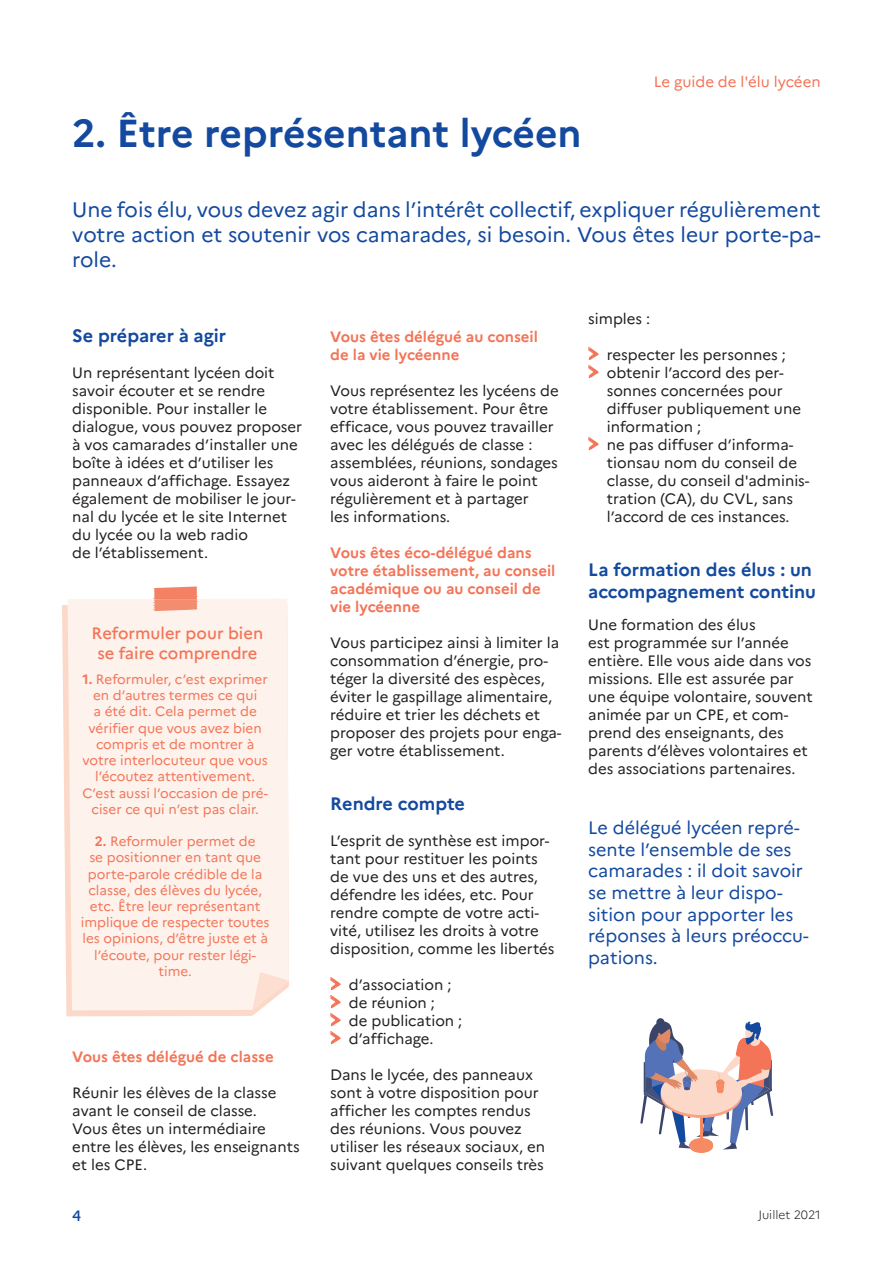
<style>
.page{position:relative;width:893px;height:1263px;background:#fff}
.page>*{position:absolute;margin:0;border:0;box-sizing:border-box;transform-origin:0 0}
.t1{font:700 39px "Marianne";color:#13499f}
.t2{font:21px/25.2px "Marianne";color:#13499f;text-align:justify}
.t3{font:18px/21.6px "Marianne";color:#13499f}
.t4{font:700 18px/21.6px "Marianne";color:#13499f}
.t5{font:500 16.5px/19.8px "Marianne";color:#f37457;text-align:center}
.t6{font:15px/18px "Marianne";color:#231f20}
.t7{font:700 15px/18px "Marianne";color:#f37457}
.t8{font:15px "Marianne";color:#f37457}
.t9{font:500 15px "Marianne";color:#13499f}
.t10{font:13.5px/16.2px "Marianne";color:#f37457;text-align:center}
.t11{font:300 12px "Marianne";color:#231f20}
.s1{font-weight:700}
</style>
<div class="page">
<svg style="left:330px;top:977px;width:11px;height:67px"></svg>
<svg style="left:588px;top:347px;width:11px;height:31px"></svg>
<svg style="left:588px;top:437px;width:11px;height:13px"></svg>
<svg style="left:62px;top:605px;width:198px;height:411px;fill:#fcd8c8"></svg>
<div style="left:68px;top:599px;width:221px;height:411px;background:#fdf2ec"></div>
<svg style="left:252px;top:972px;width:37px;height:38px"></svg>
<svg style="left:154px;top:586px;width:44px;height:25px"></svg>
<svg style="left:689px;top:1140px;width:24px;height:13px"></svg>
<div style="left:689px;top:1138px;width:24px;height:13px;background:#f68b63;border-radius:50%"></div>
<svg style="left:640px;top:1019px;width:133px;height:130px"></svg>
<h1 class="t1" style="left:72px;top:109px;width:511px">2. Être représentant lycéen</h1>
<p class="t8" style="left:654px;top:73px;width:169px">Le guide de l'élu lycéen</p>
<h2 class="t2" style="left:72px;top:197px;width:750px">Une fois élu, vous devez agir dans l’intérêt collectif, expliquer régulièrement votre action et soutenir vos camarades, si besoin. Vous êtes leur porte-pa&shy;role.</h2>
<p class="t4" style="left:72px;top:325px;width:155px">Se préparer à agir</p>
<p class="t6" style="left:72px;top:364px;width:231px">Un représentant lycéen doit savoir écouter et se rendre disponible. Pour installer le dialogue, vous pouvez proposer à vos camarades d’installer une boîte à idées et d’utiliser les panneaux d’affichage. Essayez également de mobiliser le jour&shy;nal du lycée et le site Internet du lycée ou la web radio<br>de l’établissement.</p>
<p class="t5" style="left:92px;top:623px;width:173px">Reformuler pour bien se faire comprendre</p>
<p class="t10" style="left:82px;top:671px;width:187px"><span class="s1">1.</span> Reformuler, c’est exprimer en d’autres termes ce qui<br>a été dit. Cela permet de vérifier que vous avez bien compris et de montrer à votre interlocuteur que vous l’écoutez attentivement.<br>C’est aussi l’occasion de pré&shy;ciser ce qui n’est pas clair.</p>
<p class="t10" style="left:81px;top:833px;width:190px"><span class="s1">2.</span> Reformuler permet de<br>se positionner en tant que porte-parole crédible de la classe, des élèves du lycée, etc. Être leur représentant implique de respecter toutes les opinions, d’être juste et à l’écoute, pour rester légi&shy;time.</p>
<p class="t7" style="left:72px;top:1048px;width:203px">Vous êtes délégué de classe</p>
<p class="t6" style="left:72px;top:1084px;width:229px">Réunir les élèves de la classe avant le conseil de classe.<br>Vous êtes un intermédiaire entre les élèves, les enseignants et les CPE.</p>
<p class="t7" style="left:330px;top:328px;width:209px">Vous êtes délégué au conseil de la vie lycéenne</p>
<p class="t6" style="left:330px;top:382px;width:230px">Vous représentez les lycéens de votre établissement. Pour être efficace, vous pouvez travailler avec les délégués de classe : assemblées, réunions, sondages vous aideront à faire le point régulièrement et à partager<br>les informations.</p>
<p class="t7" style="left:330px;top:544px;width:227px">Vous êtes éco-délégué dans votre établissement, au conseil académique ou au conseil de vie lycéenne</p>
<p class="t6" style="left:330px;top:634px;width:233px">Vous participez ainsi à limiter la consommation d’énergie, pro&shy;téger la diversité des espèces, éviter le gaspillage alimentaire, réduire et trier les déchets et proposer des projets pour enga&shy;ger votre établissement.</p>
<p class="t4" style="left:330px;top:793px;width:136px">Rendre compte</p>
<p class="t6" style="left:330px;top:832px;width:226px">L’esprit de synthèse est impor&shy;tant pour restituer les points de vue des uns et des autres, défendre les idées, etc. Pour rendre compte de votre acti&shy;vité, utilisez les droits à votre disposition, comme les libertés</p>
<p class="t6" style="left:349px;top:976px;width:115px">d’association ; de réunion ;<br>de publication ; d’affichage.</p>
<p class="t6" style="left:330px;top:1066px;width:216px">Dans le lycée, des panneaux sont à votre disposition pour afficher les comptes rendus des réunions. Vous pouvez utiliser les réseaux sociaux, en suivant quelques conseils très</p>
<p class="t6" style="left:588px;top:310px;width:64px">simples :</p>
<p class="t6" style="left:607px;top:346px;width:204px">respecter les personnes ; obtenir l’accord des per&shy;sonnes concernées pour diffuser publiquement une information ;<br>ne pas diffuser d’informa&shy;tionsau nom du conseil de classe, du conseil d'adminis&shy;tration (CA), du CVL, sans l’accord de ces instances.</p>
<p class="t4" style="left:588px;top:559px;width:229px">La formation des élus : un accompagnement continu</p>
<p class="t6" style="left:588px;top:616px;width:226px">Une formation des élus<br>est programmée sur l’année entière. Elle vous aide dans vos missions. Elle est assurée par une équipe volontaire, souvent animée par un CPE, et com&shy;prend des enseignants, des parents d’élèves volontaires et des associations partenaires.</p>
<p class="t3" style="left:588px;top:817px;width:222px">Le délégué lycéen repré&shy;sente l’ensemble de ses camarades : il doit savoir se mettre à leur dispo&shy;sition pour apporter les réponses à leurs préoccu&shy;pations.</p>
<p class="t9" style="left:72px;top:1207px;width:10px">4</p>
<p class="t11" style="left:758px;top:1207px;width:64px">Juillet 2021</p>
</div>
